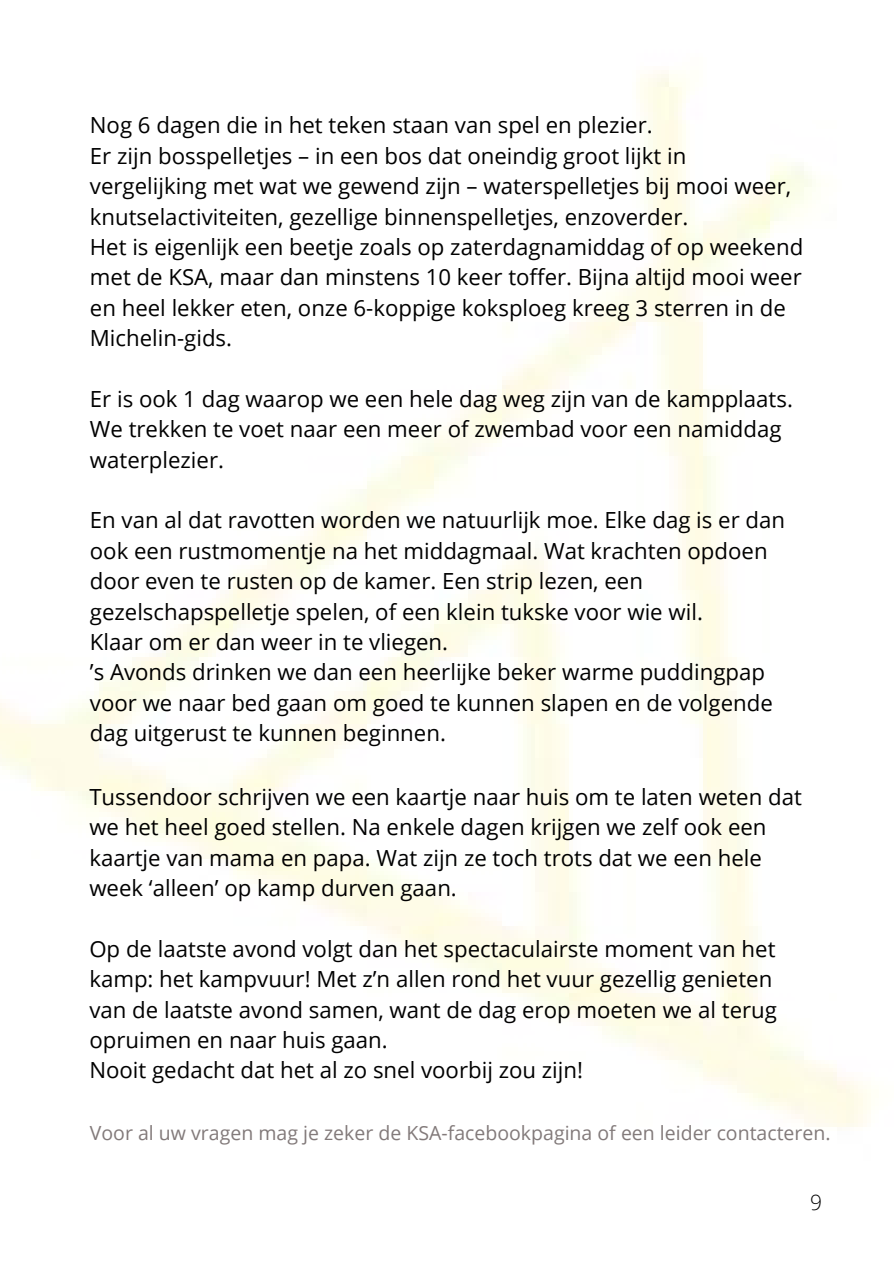
<style>
.page{position:relative;width:894px;height:1264px;background:#fff}
.page>*{position:absolute;margin:0;border:0;box-sizing:border-box;transform-origin:0 0}
.t1{font:22.2px/30.3px "Open Sans";color:#000}
.t2{font:300 21px "Open Sans";color:#000}
.t3{font:19.5px "Open Sans";color:#827a7a}
</style>
<div class="page">
<p class="t1" style="left:90px;top:110px;width:714px">Nog 6 dagen die in het teken staan van spel en plezier.<br>Er zijn bosspelletjes – in een bos dat oneindig groot lijkt in vergelijking met wat we gewend zijn – waterspelletjes bij mooi weer, knutselactiviteiten, gezellige binnenspelletjes, enzoverder.<br>Het is eigenlijk een beetje zoals op zaterdagnamiddag of op weekend met de KSA, maar dan minstens 10 keer toffer. Bijna altijd mooi weer en heel lekker eten, onze 6-koppige koksploeg kreeg 3 sterren in de Michelin-gids.</p>
<p class="t1" style="left:90px;top:383px;width:704px">Er is ook 1 dag waarop we een hele dag weg zijn van de kampplaats.<br>We trekken te voet naar een meer of zwembad voor een namiddag waterplezier.</p>
<p class="t1" style="left:90px;top:504px;width:696px">En van al dat ravotten worden we natuurlijk moe. Elke dag is er dan ook een rustmomentje na het middagmaal. Wat krachten opdoen door even te rusten op de kamer. Een strip lezen, een gezelschapspelletje spelen, of een klein tukske voor wie wil.<br>Klaar om er dan weer in te vliegen.<br>’s Avonds drinken we dan een heerlijke beker warme puddingpap voor we naar bed gaan om goed te kunnen slapen en de volgende dag uitgerust te kunnen beginnen.</p>
<p class="t1" style="left:89px;top:781px;width:713px">Tussendoor schrijven we een kaartje naar huis om te laten weten dat we het heel goed stellen. Na enkele dagen krijgen we zelf ook een kaartje van mama en papa. Wat zijn ze toch trots dat we een hele week ‘alleen’ op kamp durven gaan.</p>
<p class="t1" style="left:89px;top:933px;width:689px">Op de laatste avond volgt dan het spectaculairste moment van het kamp: het kampvuur! Met z’n allen rond het vuur gezellig genieten van de laatste avond samen, want de dag erop moeten we al terug opruimen en naar huis gaan.<br>Nooit gedacht dat het al zo snel voorbij zou zijn!</p>
<p class="t3" style="left:90px;top:1118px;width:742px">Voor al uw vragen mag je zeker de KSA-facebookpagina of een leider contacteren.</p>
<p class="t2" style="left:810px;top:1187px;width:13px">9</p>
</div>
